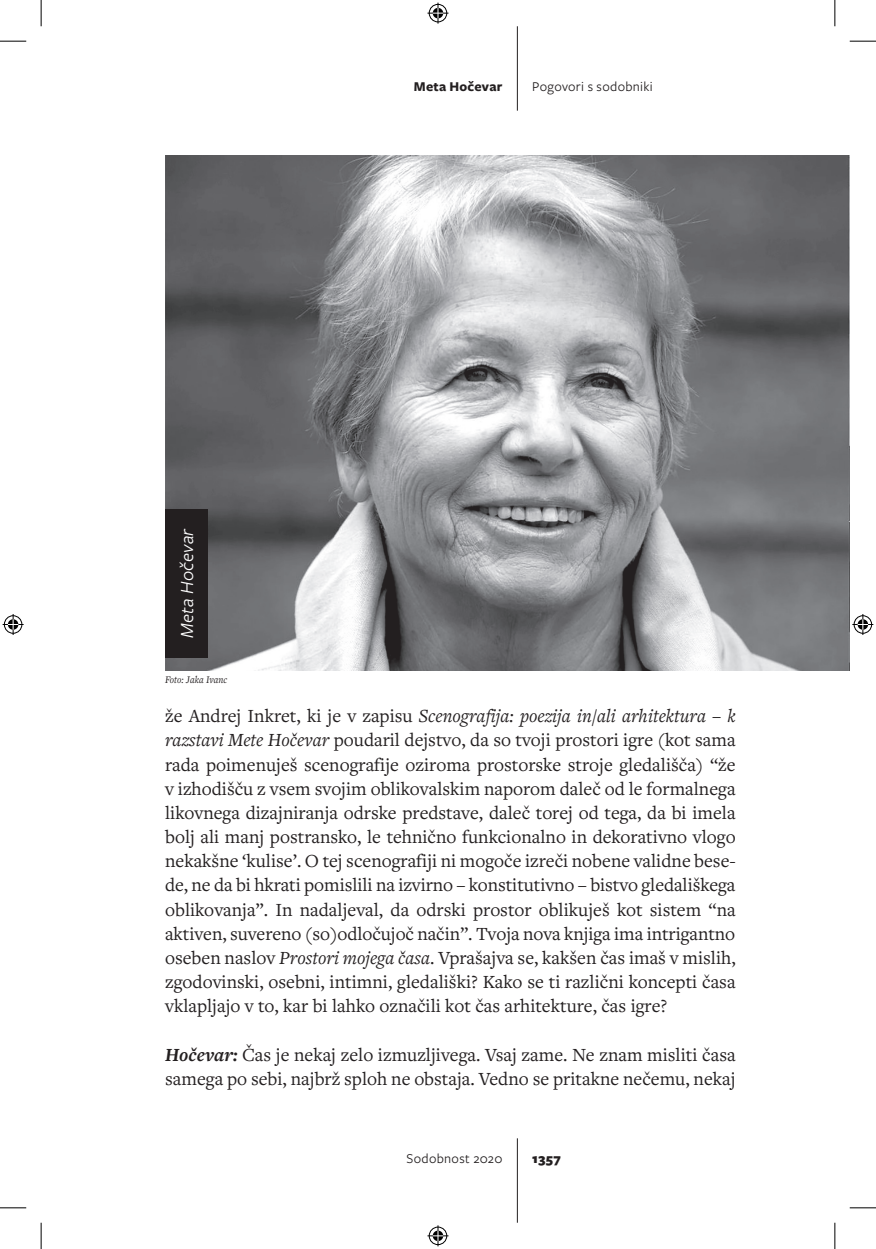
<style>
.page{position:relative;width:876px;height:1249px;background:#fff}
.page>*{position:absolute;margin:0;border:0;box-sizing:border-box;transform-origin:0 0}
.t1{font:19.25px/24.2px "Freight Text Pro";color:#231f20;text-align:justify}
.t2{font:italic 19.25px "Freight Sans Pro";letter-spacing:.01em;color:#fff}
.t3{font:14px "Freight Sans Pro";letter-spacing:.025em;color:#231f20}
.t4{font:700 14px "Freight Sans Pro";letter-spacing:.02em;color:#231f20}
.t5{font:900 14px "Freight Sans Pro";color:#231f20}
.t6{font:italic 10.5px "Freight Text Pro";color:#231f20;scale:.95 1}
.s1{font-style:italic}
.s2{font-weight:700;font-style:italic}
</style>
<div class="page">
<hr style="left:517px;top:1137px;width:1px;height:85px;background:#231f20">
<img style="left:165px;top:155px;width:685px;height:515px">
<div style="left:165px;top:509px;width:43px;height:148px;background:#231f20"></div>
<hr style="left:517px;top:26px;width:1px;height:85px;background:#231f20">
<svg style="left:0;top:41px;width:26px;height:1px"></svg>
<svg style="left:850px;top:41px;width:26px;height:1px"></svg>
<svg style="left:0;top:1207px;width:26px;height:1px"></svg>
<svg style="left:850px;top:1207px;width:26px;height:1px"></svg>
<svg style="left:41px;top:0;width:1px;height:26px"></svg>
<svg style="left:41px;top:1222px;width:1px;height:26px"></svg>
<svg style="left:835px;top:0;width:1px;height:26px"></svg>
<svg style="left:835px;top:1222px;width:1px;height:26px"></svg>
<svg style="left:427px;top:3px;width:21px;height:21px"></svg>
<svg style="left:427px;top:1225px;width:21px;height:20px"></svg>
<svg style="left:3px;top:614px;width:21px;height:21px"></svg>
<svg style="left:852px;top:614px;width:21px;height:21px"></svg>
<p class="t4" style="left:414px;top:77px;width:90px">Meta Hočevar</p>
<p class="t3" style="left:532px;top:77px;width:122px">Pogovori s sodobniki</p>
<p class="t2" style="left:174px;top:638px;width:111px;rotate:-90deg">Meta Hočevar</p>
<p class="t6" style="left:165px;top:672px;width:67px">Foto: Jaka Ivanc</p>
<p class="t1" style="left:165px;top:703px;width:572px">že Andrej Inkret, ki je v zapisu <span class="s1">Scenografija: poezija in/ali arhitektura – k razstavi Mete Hočevar</span> poudaril dejstvo, da so tvoji prostori igre (kot sama rada poimenuješ scenografije oziroma prostorske stroje gledališča) “že v izhodišču z vsem svojim oblikovalskim naporom daleč od le formalnega likovnega dizajniranja odrske predstave, daleč torej od tega, da bi imela bolj ali manj postransko, le tehnično funkcionalno in dekorativno vlogo nekakšne ‘kulise’. O tej scenografiji ni mogoče izreči nobene validne bese&shy;de, ne da bi hkrati pomislili na izvirno – konstitutivno – bistvo gledališkega oblikovanja”. In nadaljeval, da odrski prostor oblikuješ kot sistem “na aktiven, suvereno (so)odločujoč način”. Tvoja nova knjiga ima intrigantno oseben naslov <span class="s1">Prostori mojega časa</span>. Vprašajva se, kakšen čas imaš v mislih, zgodovinski, osebni, intimni, gledališki? Kako se ti različni koncepti časa vklapljajo v to, kar bi lahko označili kot čas arhitekture, čas igre?</p>
<p class="t1" style="left:165px;top:1041px;width:572px"><span class="s2">Hočevar:</span> Čas je nekaj zelo izmuzljivega. Vsaj zame. Ne znam misliti časa samega po sebi, najbrž sploh ne obstaja. Vedno se pritakne nečemu, nekaj</p>
<p class="t3" style="left:406px;top:1148px;width:98px">Sodobnost 2020</p>
<p class="t5" style="left:532px;top:1147px;width:30px">1357</p>
</div>
